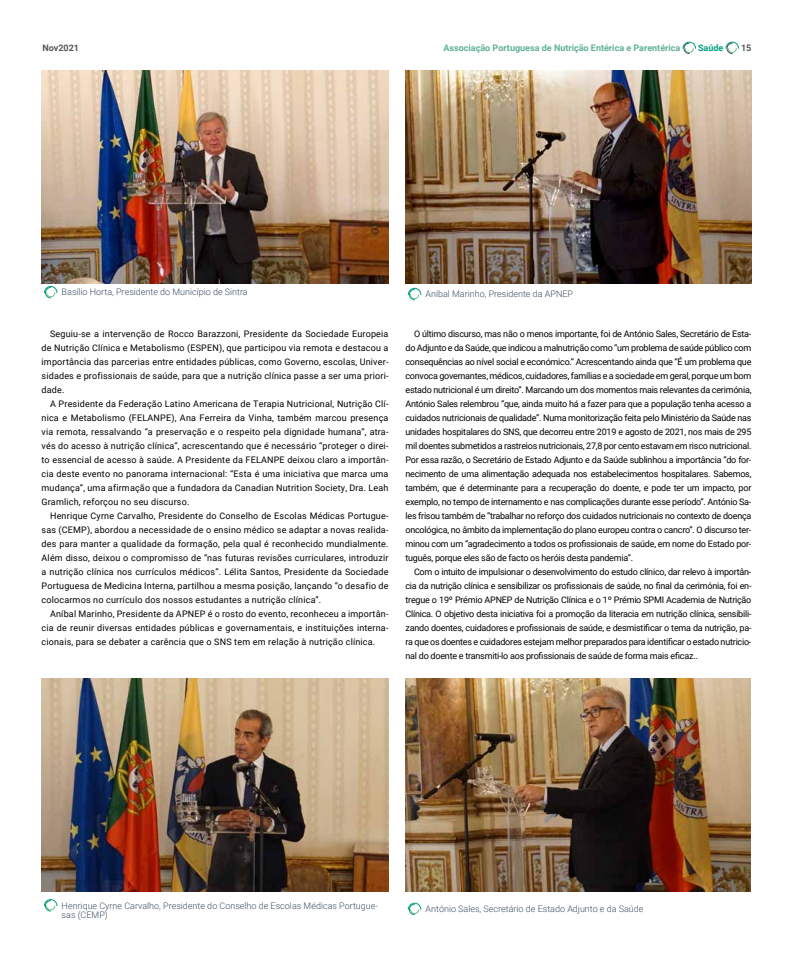
<style>
.page{position:relative;width:794px;height:964px;background:#fff}
.page>*{position:absolute;margin:0;border:0;box-sizing:border-box;transform-origin:0 0}
.t1{font:9px/14px "Roboto";letter-spacing:.02em;color:#000;text-align:justify}
.t2{font:300 9px/9.7px "Roboto";color:#394d63}
.t3{font:700 9px "Roboto";color:#5fb197}
.t4{font:700 9px "Roboto";color:#565655}
.t5{font:700 9px "Roboto";color:#009f7f}
</style>
<div class="page">
<svg style="left:682px;top:41px;width:14px;height:13px"></svg>
<svg style="left:725px;top:41px;width:14px;height:13px"></svg>
<img style="left:42px;top:71px;width:346px;height:212px">
<img style="left:42px;top:678px;width:346px;height:213px">
<img style="left:405px;top:71px;width:346px;height:212px">
<img style="left:405px;top:678px;width:345px;height:213px">
<svg style="left:44px;top:286px;width:14px;height:13px"></svg>
<svg style="left:407px;top:288px;width:14px;height:12px"></svg>
<svg style="left:44px;top:899px;width:14px;height:13px"></svg>
<svg style="left:407px;top:902px;width:14px;height:13px"></svg>
<p class="t4" style="left:43px;top:42px;width:38px">Nov2021</p>
<p class="t3" style="left:443px;top:42px;width:238px">Associação Portuguesa de Nutrição Entérica e Parentérica</p>
<p class="t5" style="left:698px;top:42px;width:27px">Saúde</p>
<p class="t4" style="left:741px;top:42px;width:12px">15</p>
<p class="t2" style="left:62px;top:287px;width:188px">Basílio Horta, Presidente do Município de Sintra</p>
<p class="t2" style="left:425px;top:289px;width:149px">Aníbal Marinho, Presidente da APNEP</p>
<p class="t1" style="left:42px;top:326px;width:348px;text-indent:9px">Seguiu-se a intervenção de Rocco Barazzoni, Presidente da Sociedade Europeia de Nutrição Clínica e Metabolismo (ESPEN), que participou via remota e destacou a importância das parcerias entre entidades públicas, como Governo, escolas, Univer&shy;sidades e profissionais de saúde, para que a nutrição clínica passe a ser uma priori&shy;dade.</p>
<p class="t1" style="left:42px;top:396px;width:348px;text-indent:9px">A Presidente da Federação Latino Americana de Terapia Nutricional, Nutrição Clí&shy;nica e Metabolismo (FELANPE), Ana Ferreira da Vinha, também marcou presença via remota, ressalvando “a preservação e o respeito pela dignidade humana”, atra&shy;vés do acesso à nutrição clínica”, acrescentando que é necessário “proteger o direi&shy;to essencial de acesso à saúde. A Presidente da FELANPE deixou claro a importân&shy;cia deste evento no panorama internacional: “Esta é uma iniciativa que marca uma mudança”, uma afirmação que a fundadora da Canadian Nutrition Society, Dra. Leah Gramlich, reforçou no seu discurso.</p>
<p class="t1" style="left:42px;top:508px;width:348px;text-indent:9px">Henrique Cyrne Carvalho, Presidente do Conselho de Escolas Médicas Portugue&shy;sas (CEMP), abordou a necessidade de o ensino médico se adaptar a novas realida&shy;des para manter a qualidade da formação, pela qual é reconhecido mundialmente.<br>Além disso, deixou o compromisso de “nas futuras revisões curriculares, introduzir a nutrição clínica nos currículos médicos”. Lélita Santos, Presidente da Sociedade Portuguesa de Medicina Interna, partilhou a mesma posição, lançando “o desafio de colocarmos no currículo dos nossos estudantes a nutrição clínica”.</p>
<p class="t1" style="left:42px;top:606px;width:348px;text-indent:9px">Aníbal Marinho, Presidente da APNEP é o rosto do evento, reconheceu a importân&shy;cia de reunir diversas entidades públicas e governamentais, e instituições interna&shy;cionais, para se debater a carência que o SNS tem em relação à nutrição clínica.</p>
<p class="t1" style="left:405px;top:326px;width:347px;text-indent:9px">O último discurso, mas não o menos importante, foi de António Sales, Secretário de Esta&shy;do Adjunto e da Saúde, que indicou a malnutrição como “um problema de saúde público com consequências ao nível social e económico.” Acrescentando ainda que “É um problema que convoca governantes, médicos, cuidadores, famílias e a sociedade em geral, porque um bom estado nutricional é um direito”. Marcando um dos momentos mais relevantes da cerimónia, António Sales relembrou “que, ainda muito há a fazer para que a população tenha acesso a cuidados nutricionais de qualidade”. Numa monitorização feita pelo Ministério da Saúde nas unidades hospitalares do SNS, que decorreu entre 2019 e agosto de 2021, nos mais de 295 mil doentes submetidos a rastreios nutricionais, 27,8 por cento estavam em risco nutricional.<br>Por essa razão, o Secretário de Estado Adjunto e da Saúde sublinhou a importância “do for&shy;necimento de uma alimentação adequada nos estabelecimentos hospitalares. Sabemos, também, que é determinante para a recuperação do doente, e pode ter um impacto, por exemplo, no tempo de internamento e nas complicações durante esse período”. António Sa&shy;les frisou também de “trabalhar no reforço dos cuidados nutricionais no contexto de doença oncológica, no âmbito da implementação do plano europeu contra o cancro”. O discurso ter&shy;minou com um “agradecimento a todos os profissionais de saúde, em nome do Estado por&shy;tuguês, porque eles são de facto os heróis desta pandemia”.</p>
<p class="t1" style="left:405px;top:564px;width:347px;text-indent:9px">Com o intuito de impulsionar o desenvolvimento do estudo clínico, dar relevo à importân&shy;cia da nutrição clínica e sensibilizar os profissionais de saúde, no final da cerimónia, foi en&shy;tregue o 19º Prémio APNEP de Nutrição Clínica e o 1º Prémio SPMI Academia de Nutrição Clínica. O objetivo desta iniciativa foi a promoção da literacia em nutrição clínica, sensibili&shy;zando doentes, cuidadores e profissionais de saúde, e desmistificar o tema da nutrição, pa&shy;ra que os doentes e cuidadores estejam melhor preparados para identificar o estado nutricio&shy;nal do doente e transmiti-lo aos profissionais de saúde de forma mais eficaz..</p>
<p class="t2" style="left:62px;top:900px;width:318px">Henrique Cyrne Carvalho, Presidente do Conselho de Escolas Médicas Portugue&shy;sas (CEMP)</p>
<p class="t2" style="left:425px;top:904px;width:219px">António Sales, Secretário de Estado Adjunto e da Saúde</p>
</div>
